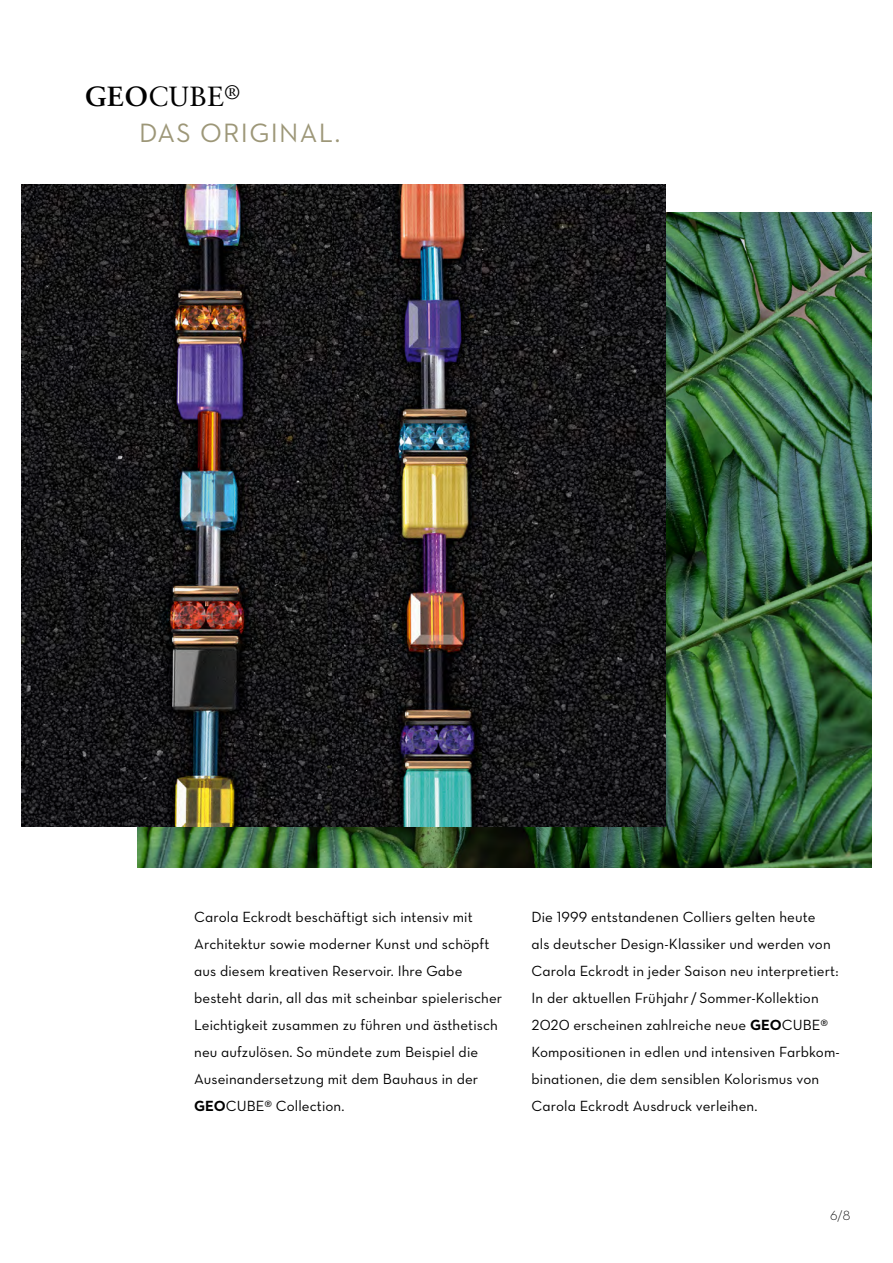
<style>
.page{position:relative;width:893px;height:1263px;background:#fff}
.page>*{position:absolute;margin:0;border:0;box-sizing:border-box;transform-origin:0 0}
.t1{font:27.75px "Sabon";color:#000}
.t2{font:27px "Neutraface 2 Text";letter-spacing:.05em;color:#9d9778}
.t3{font:15px/27px "Neutra Text Book Alt";letter-spacing:.005em;color:#000}
.t4{font:13.5px "Neutra Text Light Alt";color:#000}
.s1{font-weight:700}
.s2{font-family:"Neutraface 2 Text";font-weight:700}
.s3{font-family:"Neutraface 2 Text"}
</style>
<div class="page">
<img style="left:137px;top:213px;width:735px;height:654px">
<img style="left:332px;top:184px;width:333px;height:642px">
<img style="left:21px;top:184px;width:311px;height:642px">
<h1 class="t1" style="left:85px;top:80px;width:157px"><span class="s1">GEO</span>CUBE<sup>®</sup></h1>
<h2 class="t2" style="left:139px;top:116px;width:203px">DAS ORIGINAL.</h2>
<p class="t3" style="left:194px;top:903px;width:310px">Carola Eckrodt beschäftigt sich intensiv mit Architektur sowie moderner Kunst und schöpft aus diesem kreativen Reservoir. Ihre Gabe besteht darin, all das mit scheinbar spielerischer Leichtigkeit zusammen zu führen und ästhetisch neu aufzulösen. So mündete zum Beispiel die Auseinandersetzung mit dem Bauhaus in der <span class="s2">GEO</span><span class="s3">CUBE®</span> Collection.</p>
<p class="t3" style="left:531px;top:903px;width:309px">Die 1999 entstandenen Colliers gelten heute<br>als deutscher Design-Klassiker und werden von Carola Eckrodt in jeder Saison neu interpretiert:<br>In der aktuellen Frühjahr / Sommer-Kollektion 2020 erscheinen zahlreiche neue <span class="s2">GEO</span><span class="s3">CUBE® </span>Kompositionen in edlen und intensiven Farbkom&shy;binationen, die dem sensiblen Kolorismus von Carola Eckrodt Ausdruck verleihen.</p>
<p class="t4" style="left:830px;top:1207px;width:22px">6/8</p>
</div>
